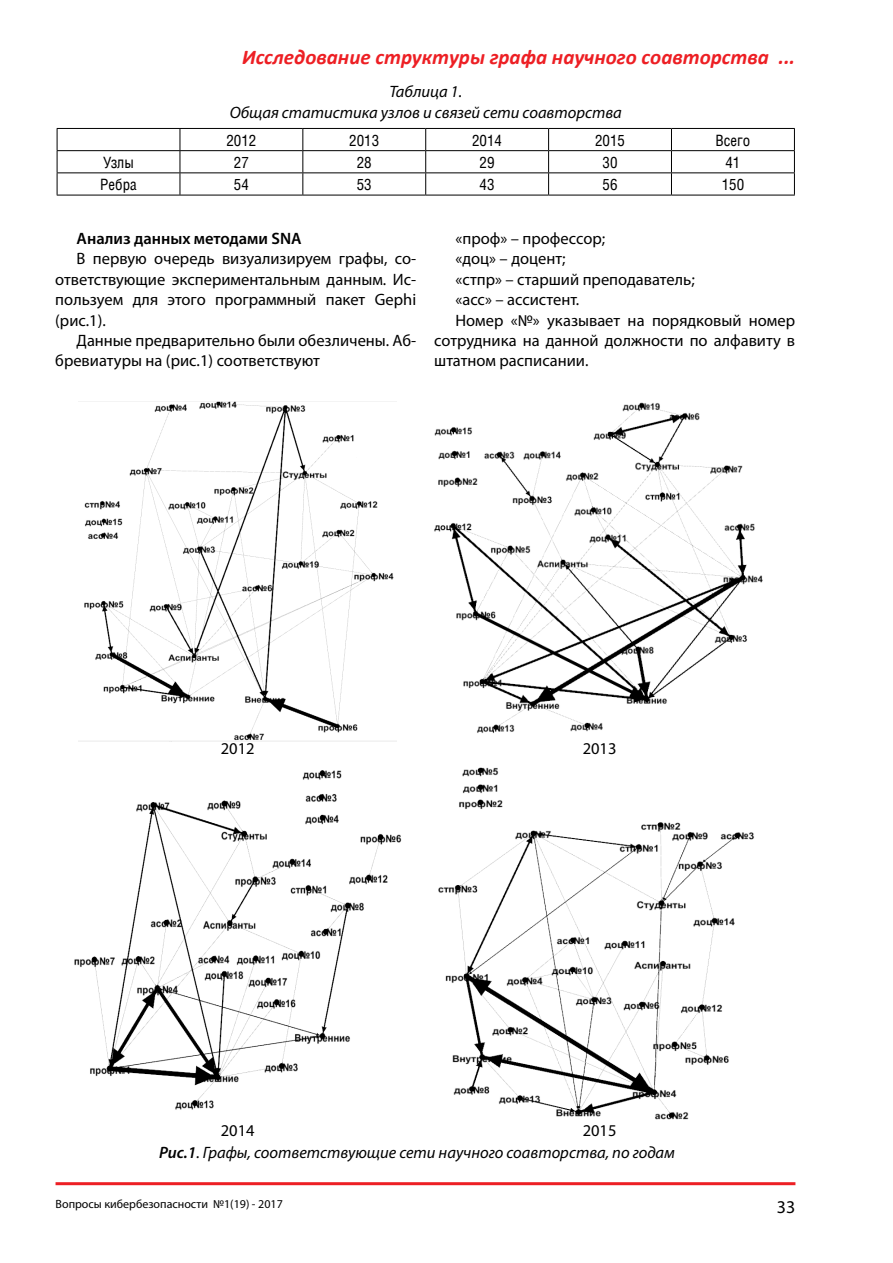
<style>
.page{position:relative;width:893px;height:1263px;background:#fff}
.page>*{position:absolute;margin:0;border:0;box-sizing:border-box;transform-origin:0 0}
.t1{font:italic 700 21px "Calibri";color:#ed1f24}
.t2{font:18px "Myriad Pro";color:#000}
.t3{font:16.5px/20.4px "Myriad Pro";color:#000;text-align:justify}
.t4{font:italic 16.5px/20.4px "Myriad Pro";color:#000;text-align:center}
.t5{font:600 16.5px "Myriad Pro";color:#000}
.t6{font:15px "AG Letterica Condensed";color:#000}
.t7{font:12px "Myriad Pro";color:#000}
.s1{font-style:normal}
.s2{font-weight:600}
</style>
<div class="page">
<hr style="left:56px;top:1182px;width:739px;height:3px;background:#ed1f24">
<hr style="left:57px;top:128px;width:123px;height:1px;background:#000">
<hr style="left:180px;top:128px;width:123px;height:1px;background:#000">
<hr style="left:303px;top:128px;width:123px;height:1px;background:#000">
<hr style="left:426px;top:128px;width:123px;height:1px;background:#000">
<hr style="left:549px;top:128px;width:122px;height:1px;background:#000">
<hr style="left:671px;top:128px;width:124px;height:1px;background:#000">
<hr style="left:57px;top:150px;width:123px;height:1px;background:#000">
<hr style="left:180px;top:150px;width:123px;height:1px;background:#000">
<hr style="left:303px;top:150px;width:123px;height:1px;background:#000">
<hr style="left:426px;top:150px;width:123px;height:1px;background:#000">
<hr style="left:549px;top:150px;width:122px;height:1px;background:#000">
<hr style="left:671px;top:150px;width:124px;height:1px;background:#000">
<hr style="left:57px;top:172px;width:123px;height:1px;background:#000">
<hr style="left:180px;top:172px;width:123px;height:1px;background:#000">
<hr style="left:303px;top:172px;width:123px;height:1px;background:#000">
<hr style="left:426px;top:172px;width:123px;height:1px;background:#000">
<hr style="left:549px;top:172px;width:122px;height:1px;background:#000">
<hr style="left:671px;top:172px;width:124px;height:1px;background:#000">
<hr style="left:57px;top:195px;width:123px;height:1px;background:#000">
<hr style="left:180px;top:195px;width:123px;height:1px;background:#000">
<hr style="left:303px;top:195px;width:123px;height:1px;background:#000">
<hr style="left:426px;top:195px;width:123px;height:1px;background:#000">
<hr style="left:549px;top:195px;width:122px;height:1px;background:#000">
<hr style="left:671px;top:195px;width:124px;height:1px;background:#000">
<svg style="left:57px;top:129px;width:1px;height:66px"></svg>
<svg style="left:180px;top:129px;width:1px;height:66px"></svg>
<svg style="left:302px;top:129px;width:1px;height:66px"></svg>
<svg style="left:425px;top:129px;width:1px;height:66px"></svg>
<svg style="left:548px;top:129px;width:1px;height:66px"></svg>
<svg style="left:671px;top:129px;width:1px;height:66px"></svg>
<svg style="left:794px;top:129px;width:1px;height:66px"></svg>
<img style="left:79px;top:401px;width:318px;height:341px">
<img style="left:434px;top:402px;width:329px;height:331px">
<img style="left:74px;top:770px;width:328px;height:340px">
<img style="left:438px;top:767px;width:316px;height:353px">
<p class="t1" style="left:242px;top:43px;width:555px">Исследование структуры графа научного соавторства ...</p>
<p class="t4" style="left:230px;top:81px;width:394px">Таблица 1.<br>Общая статистика узлов и связей сети соавторства</p>
<p class="t6" style="left:226px;top:131px;width:31px">2012</p>
<p class="t6" style="left:349px;top:131px;width:31px">2013</p>
<p class="t6" style="left:472px;top:131px;width:31px">2014</p>
<p class="t6" style="left:595px;top:131px;width:31px">2015</p>
<p class="t6" style="left:716px;top:131px;width:36px">Всего</p>
<p class="t6" style="left:103px;top:153px;width:32px">Узлы</p>
<p class="t6" style="left:234px;top:153px;width:16px">27</p>
<p class="t6" style="left:357px;top:153px;width:16px">28</p>
<p class="t6" style="left:480px;top:153px;width:16px">29</p>
<p class="t6" style="left:602px;top:153px;width:16px">30</p>
<p class="t6" style="left:725px;top:153px;width:16px">41</p>
<p class="t6" style="left:100px;top:176px;width:38px">Ребра</p>
<p class="t6" style="left:234px;top:176px;width:16px">54</p>
<p class="t6" style="left:357px;top:176px;width:16px">53</p>
<p class="t6" style="left:480px;top:176px;width:16px">43</p>
<p class="t6" style="left:602px;top:176px;width:16px">56</p>
<p class="t6" style="left:722px;top:176px;width:24px">150</p>
<p class="t5" style="left:77px;top:228px;width:227px">Анализ данных методами SNA</p>
<p class="t3" style="left:55px;top:248px;width:362px;text-indent:21px">В первую очередь визуализируем графы, со&shy;ответствующие экспериментальным данным. Ис&shy;пользуем для этого программный пакет Gephi (рис.1).</p>
<p class="t3" style="left:55px;top:330px;width:362px;text-indent:21px">Данные предварительно были обезличены. Аб&shy;бревиатуры на (рис.1) соответствуют</p>
<p class="t3" style="left:455px;top:228px;width:151px">«проф» – профессор;</p>
<p class="t3" style="left:455px;top:248px;width:112px">«доц» – доцент;</p>
<p class="t3" style="left:455px;top:269px;width:241px">«стпр» – старший преподаватель;</p>
<p class="t3" style="left:455px;top:289px;width:125px">«асс» – ассистент.</p>
<p class="t3" style="left:455px;top:310px;width:341px">Номер «№» указывает на порядковый номер</p>
<p class="t3" style="left:434px;top:330px;width:362px">сотрудника на данной должности по алфавиту в</p>
<p class="t3" style="left:434px;top:350px;width:156px">штатном расписании.</p>
<p class="t3" style="left:221px;top:738px;width:35px">2012</p>
<p class="t3" style="left:583px;top:738px;width:35px">2013</p>
<p class="t4" style="left:159px;top:1120px;width:518px;line-height:21.8px;text-align:left;text-indent:424px"><span class="s1">2015<br></span><span class="s2">Рис.1</span>. Графы, соответствующие сети научного соавторства, по годам</p>
<p class="t3" style="left:221px;top:1120px;width:35px">2014</p>
<p class="t7" style="left:56px;top:1197px;width:229px">Вопросы кибербезопасности №1(19) - 2017</p>
<p class="t2" style="left:777px;top:1195px;width:20px">33</p>
</div>
